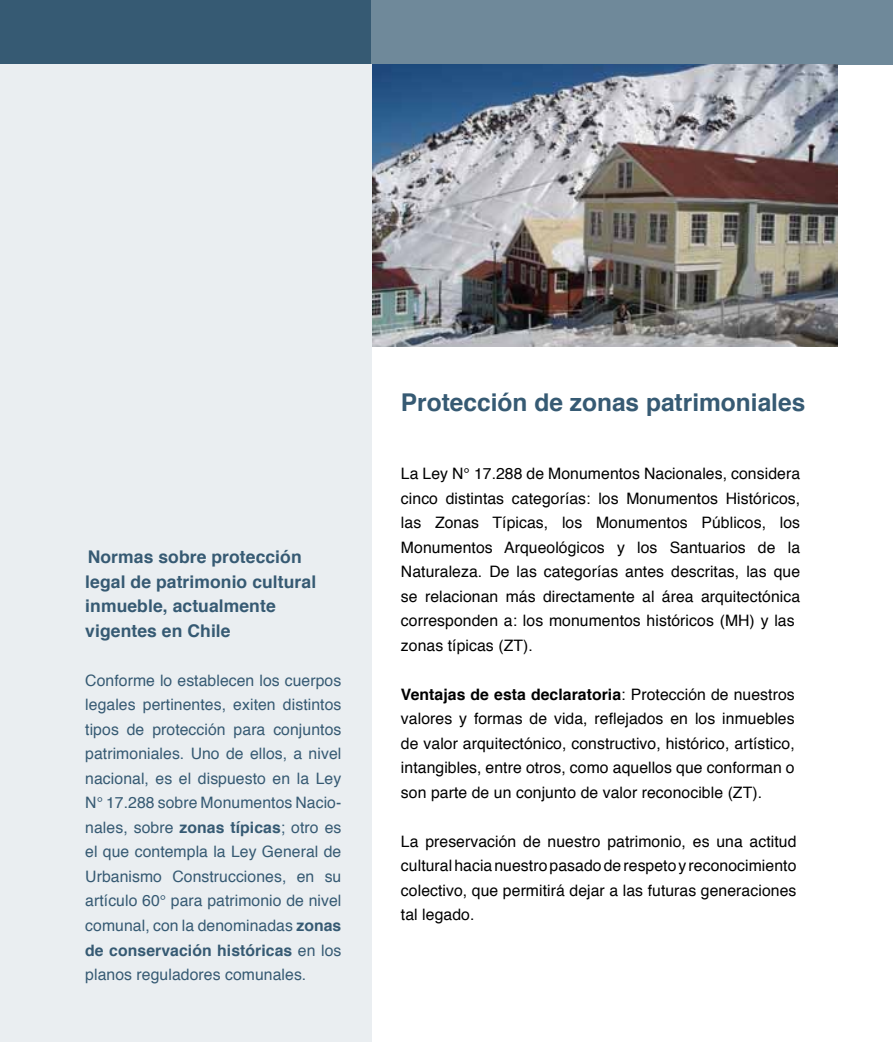
<style>
.page{position:relative;width:893px;height:1042px;background:#fff}
.page>*{position:absolute;margin:0;border:0;box-sizing:border-box;transform-origin:0 0}
.t1{font:700 24.5px "Helvetica";color:#365a73}
.t2{font:700 17.5px/24.5px "Helvetica";letter-spacing:.005em;color:#365a73}
.t3{font:15.75px/24.5px "Helvetica";letter-spacing:.005em;color:#000;text-align:justify}
.t4{font:15.75px/24.5px "Helvetica";letter-spacing:.005em;color:#365a73;text-align:justify}
.s1{font-weight:700}
</style>
<div class="page">
<div style="left:0;top:0;width:371px;height:65px;background:#365a73"></div>
<div style="left:371px;top:0;width:522px;height:65px;background:#6f899a"></div>
<img style="left:371px;top:65px;width:466px;height:281px">
<div style="left:0;top:65px;width:371px;height:977px;background:#eaeef1"></div>
<p class="t2" style="left:85px;top:545px;width:232px">Normas sobre protección legal de patrimonio cultural inmueble, actualmente vigentes en Chile</p>
<p class="t4" style="left:85px;top:668px;width:258px">Conforme lo establecen los cuerpos legales pertinentes, exiten distintos tipos de protección para conjuntos patrimoniales. Uno de ellos, a nivel nacional, es el dispuesto en la Ley N° 17.288 sobre Monumentos Nacio&shy;nales, sobre <span class="s1">zonas típicas</span>; otro es el que contempla la Ley General de Urbanismo Construcciones, en su artículo 60° para patrimonio de nivel comunal, con la denominadas <span class="s1">zonas de conservación históricas</span> en los planos reguladores comunales.</p>
<h1 class="t1" style="left:401px;top:383px;width:406px">Protección de zonas patrimoniales</h1>
<p class="t3" style="left:401px;top:462px;width:401px;text-align:left">La Ley N° 17.288 de Monumentos Nacionales, considera cinco distintas categorías: los Monumentos Históricos, las Zonas Típicas, los Monumentos Públicos, los Monumentos Arqueológicos y los Santuarios de la Naturaleza. De las categorías antes descritas, las que se relacionan más directamente al área arquitectónica corresponden a: los monumentos históricos (MH) y las zonas típicas (ZT).</p>
<p class="t3" style="left:401px;top:682px;width:395px"><span class="s1">Ventajas de esta declaratoria</span>: Protección de nuestros valores y formas de vida, reflejados en los inmuebles de valor arquitectónico, constructivo, histórico, artístico, intangibles, entre otros, como aquellos que conforman o son parte de un conjunto de valor reconocible (ZT).</p>
<p class="t3" style="left:401px;top:829px;width:397px">La preservación de nuestro patrimonio, es una actitud cultural hacia nuestro pasado de respeto y reconocimiento colectivo, que permitirá dejar a las futuras generaciones tal legado.</p>
</div>
